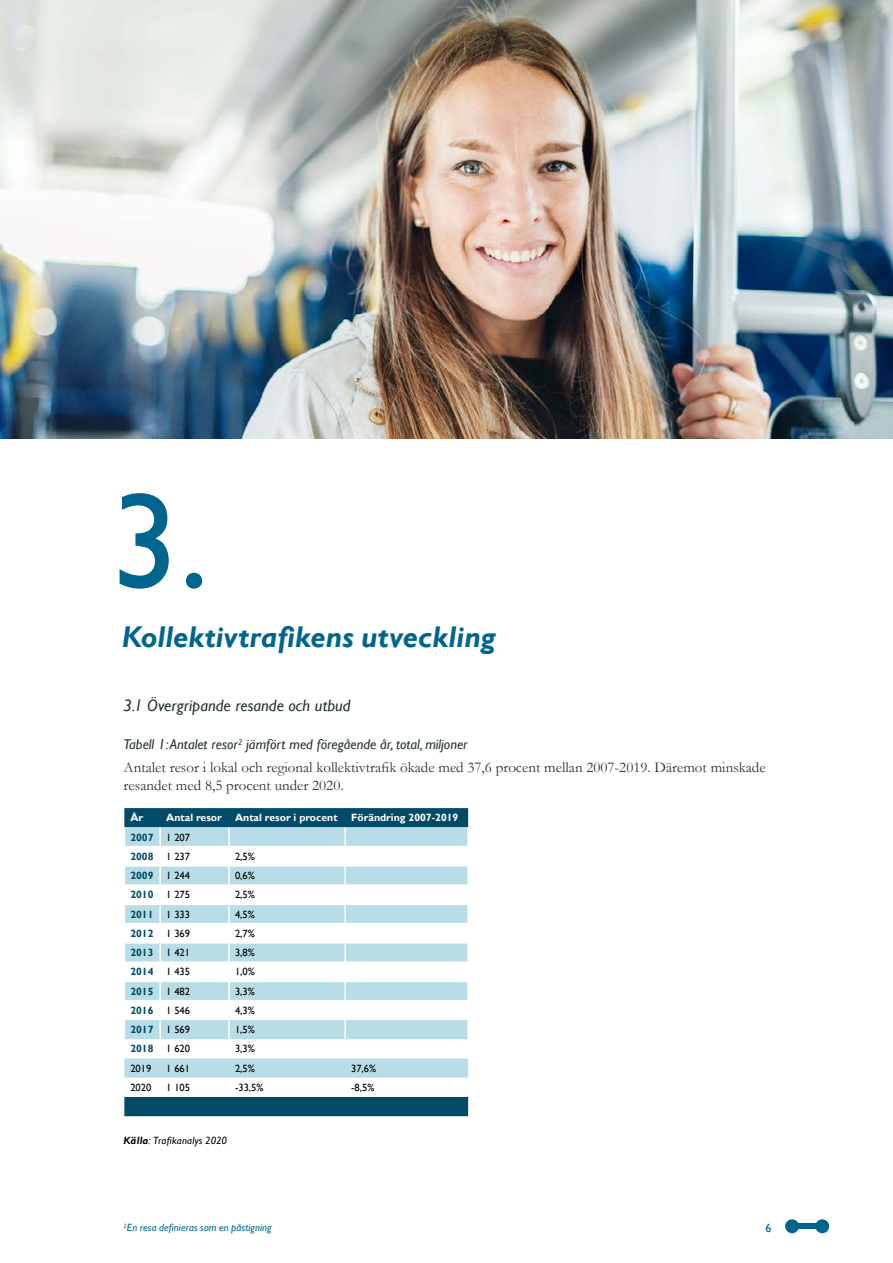
<style>
.page{position:relative;width:893px;height:1263px;background:#fff}
.page>*{position:absolute;margin:0;border:0;box-sizing:border-box;transform-origin:0 0}
.t1{font:136.5px "Gill Sans";color:#00658c}
.t2{font:italic 700 30px "Gill Sans";letter-spacing:.005em;color:#00658c}
.t3{font:italic 16.5px "Gill Sans";color:#283534}
.t4{font:15px/18px "Garamond";color:#283534}
.t5{font:italic 14.25px "Gill Sans";color:#283534}
.t6{font:12px "Gill Sans";color:#00658c}
.t7{font:700 10.5px/19.2px "Gill Sans";color:#004b67}
.t8{font:10.5px "Gill Sans";color:#000}
.t9{font:700 10.5px "Gill Sans";color:#fff}
.t10{font:italic 10.5px "Gill Sans";letter-spacing:.01em;color:#00658c}
.t11{font:italic 10.5px "Gill Sans";letter-spacing:.02em;color:#000}
.s1{font-weight:400;color:#000}
.s2{font-weight:700}
</style>
<div class="page">
<div style="left:785px;top:1219px;width:14px;height:14px;background:#00658c;border-radius:50%"></div>
<div style="left:815px;top:1219px;width:14px;height:14px;background:#00658c;border-radius:50%"></div>
<div style="left:794px;top:1223px;width:29px;height:6px;background:#00658c"></div>
<svg style="left:124px;top:808px;width:344px;height:308px;fill:#004b67"></svg>
<svg style="left:124px;top:827px;width:344px;height:251px;fill:#b9dde6"></svg>
<hr style="left:124px;top:846px;width:36px;height:1px;background:#fff">
<hr style="left:160px;top:846px;width:69px;height:1px;background:#fff">
<hr style="left:229px;top:846px;width:116px;height:1px;background:#fff">
<hr style="left:345px;top:846px;width:124px;height:1px;background:#fff">
<hr style="left:124px;top:865px;width:36px;height:2px;background:#fff">
<hr style="left:160px;top:865px;width:69px;height:2px;background:#fff">
<hr style="left:229px;top:865px;width:116px;height:2px;background:#fff">
<hr style="left:345px;top:865px;width:124px;height:2px;background:#fff">
<hr style="left:124px;top:884px;width:36px;height:2px;background:#fff">
<hr style="left:160px;top:884px;width:69px;height:2px;background:#fff">
<hr style="left:229px;top:884px;width:116px;height:2px;background:#fff">
<hr style="left:345px;top:884px;width:124px;height:2px;background:#fff">
<hr style="left:124px;top:904px;width:36px;height:1px;background:#fff">
<hr style="left:160px;top:904px;width:69px;height:1px;background:#fff">
<hr style="left:229px;top:904px;width:116px;height:1px;background:#fff">
<hr style="left:345px;top:904px;width:124px;height:1px;background:#fff">
<hr style="left:124px;top:923px;width:36px;height:1px;background:#fff">
<hr style="left:160px;top:923px;width:69px;height:1px;background:#fff">
<hr style="left:229px;top:923px;width:116px;height:1px;background:#fff">
<hr style="left:345px;top:923px;width:124px;height:1px;background:#fff">
<hr style="left:124px;top:942px;width:36px;height:2px;background:#fff">
<hr style="left:160px;top:942px;width:69px;height:2px;background:#fff">
<hr style="left:229px;top:942px;width:116px;height:2px;background:#fff">
<hr style="left:345px;top:942px;width:124px;height:2px;background:#fff">
<hr style="left:124px;top:961px;width:36px;height:2px;background:#fff">
<hr style="left:160px;top:961px;width:69px;height:2px;background:#fff">
<hr style="left:229px;top:961px;width:116px;height:2px;background:#fff">
<hr style="left:345px;top:961px;width:124px;height:2px;background:#fff">
<hr style="left:124px;top:981px;width:36px;height:1px;background:#fff">
<hr style="left:160px;top:981px;width:69px;height:1px;background:#fff">
<hr style="left:229px;top:981px;width:116px;height:1px;background:#fff">
<hr style="left:345px;top:981px;width:124px;height:1px;background:#fff">
<hr style="left:124px;top:1000px;width:36px;height:1px;background:#fff">
<hr style="left:160px;top:1000px;width:69px;height:1px;background:#fff">
<hr style="left:229px;top:1000px;width:116px;height:1px;background:#fff">
<hr style="left:345px;top:1000px;width:124px;height:1px;background:#fff">
<svg style="left:124px;top:827px;width:1px;height:231px"></svg>
<svg style="left:159px;top:827px;width:2px;height:231px"></svg>
<svg style="left:228px;top:827px;width:2px;height:231px"></svg>
<svg style="left:344px;top:827px;width:2px;height:231px"></svg>
<svg style="left:467px;top:827px;width:1px;height:231px"></svg>
<img style="left:0;top:0;width:893px;height:439px">
<h1 class="t1" style="left:111px;top:462px;width:100px">3.</h1>
<h2 class="t2" style="left:122px;top:620px;width:375px">Kollektivtrafikens utveckling</h2>
<p class="t3" style="left:124px;top:696px;width:228px">3.1 Övergripande resande och utbud</p>
<p class="t5" style="left:124px;top:736px;width:346px">Tabell 1: Antalet resor<sup>2</sup> jämfört med föregående år, total, miljoner</p>
<p class="t4" style="left:124px;top:757px;width:644px">Antalet resor i lokal och regional kollektivtrafik ökade med 37,6 procent mellan 2007-2019. Däremot minskade resandet med 8,5 procent under 2020.</p>
<p class="t9" style="left:130px;top:811px;width:14px">År</p>
<p class="t9" style="left:166px;top:811px;width:57px">Antal resor</p>
<p class="t9" style="left:235px;top:811px;width:104px">Antal resor i procent</p>
<p class="t9" style="left:351px;top:811px;width:109px">Förändring 2007-2019</p>
<p class="t7" style="left:130px;top:828px;width:61px">2007 <span class="s1">1 207<br></span>2008 <span class="s1">1 237</span></p>
<p class="t8" style="left:235px;top:850px;width:21px">2,5%</p>
<p class="t7" style="left:130px;top:866px;width:61px">2009 <span class="s1">1 244</span></p>
<p class="t8" style="left:235px;top:869px;width:21px">0,6%</p>
<p class="t7" style="left:130px;top:885px;width:61px">2010 <span class="s1">1 275</span></p>
<p class="t8" style="left:235px;top:889px;width:21px">2,5%</p>
<p class="t7" style="left:130px;top:905px;width:61px">2011 <span class="s1">1 333</span></p>
<p class="t8" style="left:235px;top:908px;width:21px">4,5%</p>
<p class="t7" style="left:130px;top:924px;width:61px">2012 <span class="s1">1 369</span></p>
<p class="t8" style="left:235px;top:927px;width:21px">2,7%</p>
<p class="t7" style="left:130px;top:943px;width:61px">2013 <span class="s1">1 421</span></p>
<p class="t8" style="left:235px;top:946px;width:21px">3,8%</p>
<p class="t7" style="left:130px;top:962px;width:61px">2014 <span class="s1">1 435</span></p>
<p class="t8" style="left:235px;top:966px;width:21px">1,0%</p>
<p class="t7" style="left:130px;top:982px;width:61px">2015 <span class="s1">1 482</span></p>
<p class="t8" style="left:235px;top:985px;width:21px">3,3%</p>
<p class="t7" style="left:130px;top:1001px;width:61px">2016 <span class="s1">1 546</span></p>
<p class="t8" style="left:235px;top:1004px;width:21px">4,3%</p>
<p class="t7" style="left:130px;top:1020px;width:61px">2017 <span class="s1">1 569</span></p>
<p class="t8" style="left:235px;top:1023px;width:21px">1,5%</p>
<p class="t7" style="left:130px;top:1039px;width:61px">2018 <span class="s1">1 620</span></p>
<p class="t8" style="left:235px;top:1043px;width:21px">3,3%</p>
<p class="t8" style="left:130px;top:1062px;width:22px">2019</p>
<p class="t8" style="left:166px;top:1062px;width:25px">1 661</p>
<p class="t8" style="left:235px;top:1062px;width:21px">2,5%</p>
<p class="t8" style="left:351px;top:1062px;width:27px">37,6%</p>
<p class="t8" style="left:130px;top:1081px;width:22px">2020</p>
<p class="t8" style="left:166px;top:1081px;width:25px">1 105</p>
<p class="t8" style="left:235px;top:1081px;width:30px">-33,5%</p>
<p class="t8" style="left:351px;top:1081px;width:25px">-8,5%</p>
<p class="t11" style="left:124px;top:1135px;width:105px"><span class="s2">Källa</span>: Trafikanalys 2020</p>
<p class="t10" style="left:124px;top:1221px;width:150px"><sup>2</sup>En resa definieras som en påstigning</p>
<p class="t6" style="left:765px;top:1221px;width:7px">6</p>
</div>
